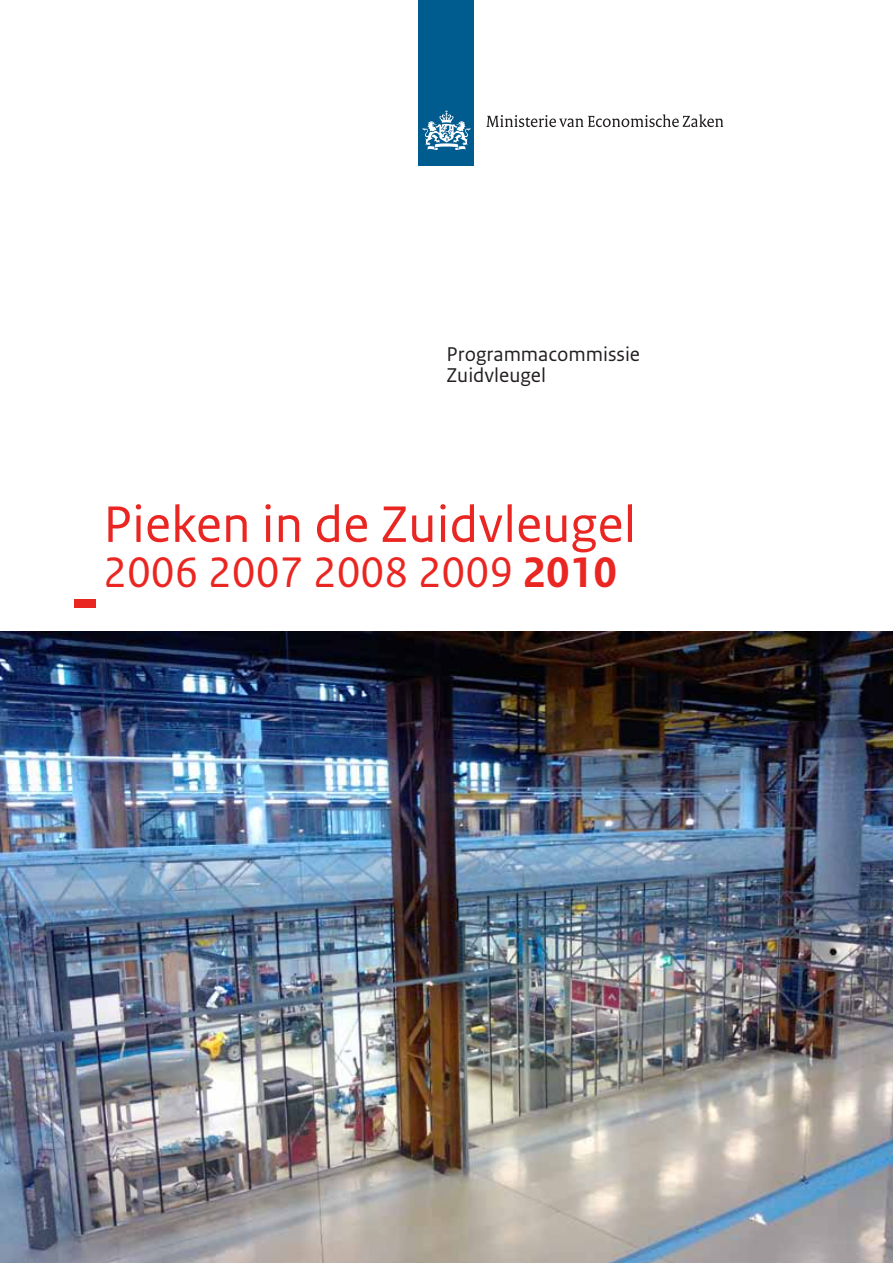
<style>
.page{position:relative;width:893px;height:1263px;background:#fff}
.page>*{position:absolute;margin:0;border:0;box-sizing:border-box;transform-origin:0 0}
.t1{font:54px "Rijksoverheid Sans Text";color:#ea2622}
.t2{font:45px "Rijksoverheid Sans Text";color:#ea2622}
.t3{font:21px/21px "Rijksoverheid Sans Text";color:#231f20}
.s1{font-weight:700}
</style>
<div class="page">
<img style="left:0;top:631px;width:893px;height:632px">
<div style="left:74px;top:600px;width:22px;height:8px;background:#ea2622"></div>
<div style="left:419px;top:0;width:55px;height:166px;background:#005b8f"></div>
<svg style="left:423px;top:110px;width:47px;height:40px"></svg>
<svg style="left:486px;top:114px;width:237px;height:13px"></svg>
<p class="t3" style="left:446px;top:344px;width:195px">Programmacommissie<br>Zuidvleugel</p>
<h1 class="t1" style="left:103px;top:493px;width:535px">Pieken in de Zuidvleugel</h1>
<h2 class="t2" style="left:103px;top:546px;width:515px">2006 2007 2008 2009 <span class="s1">2010</span></h2>
</div>
